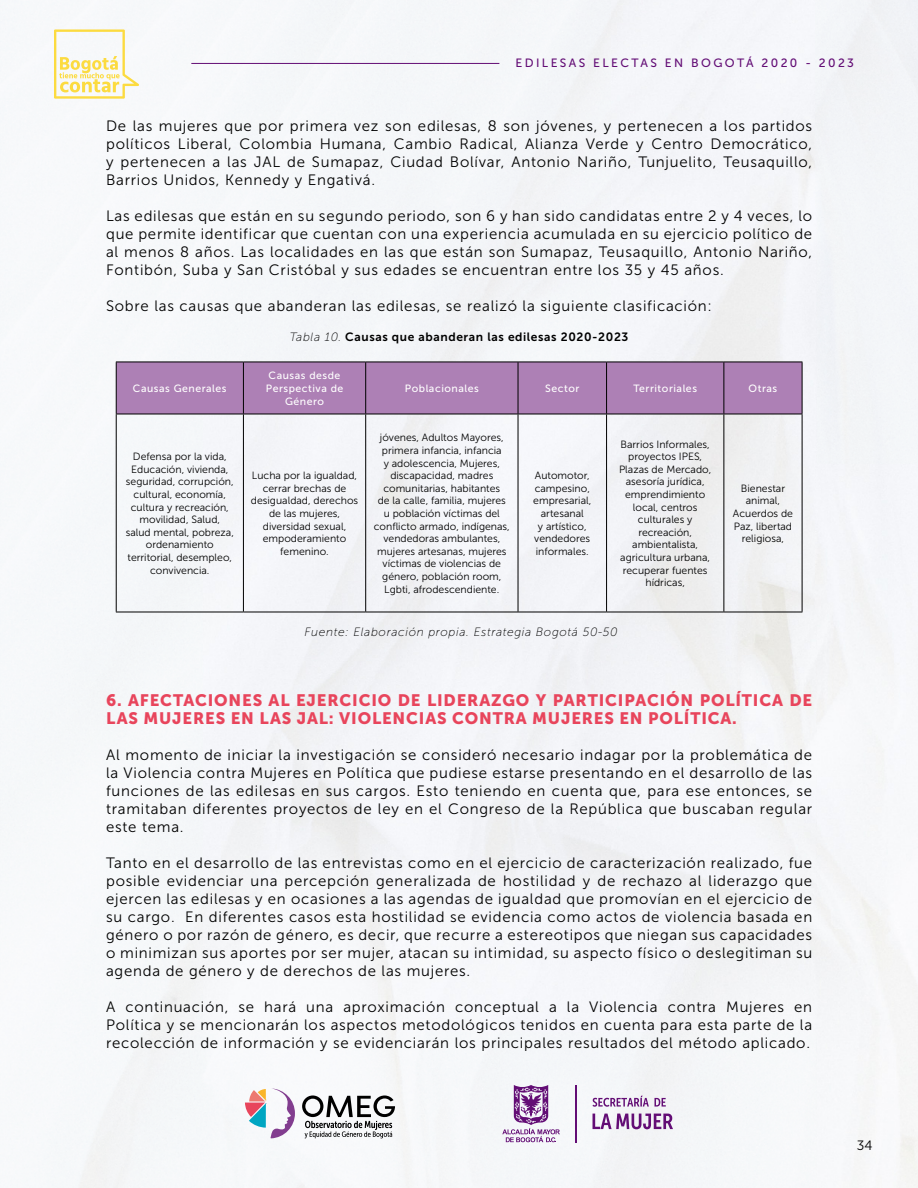
<style>
.page{position:relative;width:918px;height:1188px;background:#fff}
.page>*{position:absolute;margin:0;border:0;box-sizing:border-box;transform-origin:0 0}
.t1{font:16.5px/18px "Museo Sans 900";letter-spacing:.05em;color:#e8455c}
.t2{font:15px/18px "Museo Sans 300";letter-spacing:.05em;color:#000;text-align:justify}
.t3{font:13.5px "Museo Sans 300";color:#000}
.t4{font:12px "Museo Sans 700";letter-spacing:.05em;color:#000}
.t5{font:italic 12px "Museo Sans 100";letter-spacing:.05em;color:#000}
.t6{font:12px "Museo Sans 500";letter-spacing:.2em;color:#630d75}
.t7{font:10.5px/12.6px "Museo Sans 300";color:#000;text-align:center}
.t8{font:10.5px/12.6px "Museo Sans 500";letter-spacing:.05em;color:#fff;text-align:center}
.s1{font-family:"Museo Sans 100";font-style:italic}
</style>
<div class="page">
<div style="left:0;top:0;width:816px;height:1188px;background:#f5f6f9"></div>
<hr style="left:576px;top:1085px;width:1px;height:57px;background:#630d75">
<svg style="left:502px;top:1085px;width:58px;height:57px"></svg>
<svg style="left:593px;top:1114px;width:80px;height:15px"></svg>
<svg style="left:593px;top:1096px;width:73px;height:11px"></svg>
<svg style="left:302px;top:1095px;width:93px;height:43px"></svg>
<svg style="left:245px;top:1088px;width:50px;height:50px"></svg>
<svg style="left:54px;top:29px;width:85px;height:70px"></svg>
<hr style="left:191px;top:63px;width:308px;height:1px;background:#630d75">
<div style="left:117px;top:363px;width:685px;height:51px;background:#ad80b5"></div>
<hr style="left:116px;top:362px;width:127px;height:1px;background:#000">
<hr style="left:243px;top:362px;width:123px;height:1px;background:#000">
<hr style="left:366px;top:362px;width:152px;height:1px;background:#000">
<hr style="left:518px;top:362px;width:89px;height:1px;background:#000">
<hr style="left:607px;top:362px;width:117px;height:1px;background:#000">
<hr style="left:724px;top:362px;width:78px;height:1px;background:#000">
<hr style="left:116px;top:414px;width:127px;height:1px;background:#000">
<hr style="left:243px;top:414px;width:123px;height:1px;background:#000">
<hr style="left:366px;top:414px;width:152px;height:1px;background:#000">
<hr style="left:518px;top:414px;width:89px;height:1px;background:#000">
<hr style="left:607px;top:414px;width:117px;height:1px;background:#000">
<hr style="left:724px;top:414px;width:78px;height:1px;background:#000">
<hr style="left:116px;top:612px;width:127px;height:1px;background:#000">
<hr style="left:243px;top:612px;width:123px;height:1px;background:#000">
<hr style="left:366px;top:612px;width:152px;height:1px;background:#000">
<hr style="left:518px;top:612px;width:89px;height:1px;background:#000">
<hr style="left:607px;top:612px;width:117px;height:1px;background:#000">
<hr style="left:724px;top:612px;width:78px;height:1px;background:#000">
<hr style="left:116px;top:362px;width:1px;height:52px;background:#000">
<hr style="left:116px;top:414px;width:1px;height:198px;background:#000">
<hr style="left:243px;top:362px;width:1px;height:52px;background:#000">
<hr style="left:365px;top:362px;width:1px;height:52px;background:#000">
<hr style="left:518px;top:362px;width:1px;height:52px;background:#000">
<hr style="left:606px;top:362px;width:1px;height:52px;background:#000">
<hr style="left:724px;top:362px;width:1px;height:52px;background:#000">
<hr style="left:802px;top:362px;width:1px;height:52px;background:#000">
<hr style="left:243px;top:414px;width:1px;height:198px;background:#000">
<hr style="left:365px;top:414px;width:1px;height:198px;background:#000">
<hr style="left:518px;top:414px;width:1px;height:198px;background:#000">
<hr style="left:606px;top:414px;width:1px;height:198px;background:#000">
<hr style="left:724px;top:414px;width:1px;height:198px;background:#000">
<hr style="left:802px;top:414px;width:1px;height:198px;background:#000">
<p class="t6" style="left:515px;top:56px;width:340px">EDILESAS ELECTAS EN BOGOTÁ 2020 - 2023</p>
<p class="t2" style="left:106px;top:117px;width:708px">De las mujeres que por primera vez son edilesas, 8 son jóvenes, y pertenecen a los partidos políticos Liberal, Colombia Humana, Cambio Radical, Alianza Verde y Centro Democrático, y pertenecen a las JAL de Sumapaz, Ciudad Bolívar, Antonio Nariño, Tunjuelito, Teusaquillo, Barrios Unidos, Kennedy y Engativá.</p>
<p class="t2" style="left:106px;top:207px;width:708px">Las edilesas que están en su segundo periodo, son 6 y han sido candidatas entre 2 y 4 veces, lo que permite identificar que cuentan con una experiencia acumulada en su ejercicio político de al menos 8 años. Las localidades en las que están son Sumapaz, Teusaquillo, Antonio Nariño, Fontibón, Suba y San Cristóbal y sus edades se encuentran entre los 35 y 45 años.</p>
<p class="t2" style="left:106px;top:297px;width:607px">Sobre las causas que abanderan las edilesas, se realizó la siguiente clasificación:</p>
<p class="t4" style="left:290px;top:330px;width:340px"><span class="s1">Tabla 10.</span> Causas que abanderan las edilesas 2020-2023</p>
<p class="t8" style="left:133px;top:382px;width:95px">Causas Generales</p>
<p class="t7" style="left:126px;top:450px;width:110px">Defensa por la vida,<br>Educación, vivienda, seguridad, corrupción, cultural, economía, cultura y recreación, movilidad, Salud,<br>salud mental, pobreza, ordenamiento territorial, desempleo, convivencia.</p>
<p class="t8" style="left:266px;top:369px;width:79px">Causas desde<br>Perspectiva de<br>Género</p>
<p class="t7" style="left:251px;top:469px;width:109px">Lucha por la igualdad, cerrar brechas de desigualdad, derechos de las mujeres, diversidad sexual, empoderamiento femenino.</p>
<p class="t8" style="left:405px;top:382px;width:75px">Poblacionales</p>
<p class="t8" style="left:545px;top:382px;width:36px">Sector</p>
<p class="t8" style="left:633px;top:382px;width:65px">Territoriales</p>
<p class="t8" style="left:749px;top:382px;width:30px">Otras</p>
<p class="t7" style="left:374px;top:431px;width:137px">jóvenes, Adultos Mayores, primera infancia, infancia<br>y adolescencia, Mujeres, discapacidad, madres comunitarias, habitantes<br>de la calle, familia, mujeres u población víctimas del conflicto armado, indígenas, vendedoras ambulantes, mujeres artesanas, mujeres víctimas de violencias de género, población room,<br>Lgbti, afrodescendiente.</p>
<p class="t7" style="left:533px;top:469px;width:59px">Automotor, campesino, empresarial, artesanal<br>y artístico, vendedores informales.</p>
<p class="t7" style="left:619px;top:438px;width:94px">Barrios Informales, proyectos IPES,<br>Plazas de Mercado, asesoría jurídica, emprendimiento local, centros culturales y recreación, ambientalista, agricultura urbana, recuperar fuentes hídricas,</p>
<p class="t7" style="left:733px;top:482px;width:62px">Bienestar animal,<br>Acuerdos de<br>Paz, libertad religiosa,</p>
<p class="t5" style="left:305px;top:625px;width:315px">Fuente: Elaboración propia. Estrategia Bogotá 50-50</p>
<p class="t1" style="left:106px;top:691px;width:708px">6. AFECTACIONES AL EJERCICIO DE LIDERAZGO Y PARTICIPACIÓN POLÍTICA DE<br>LAS MUJERES EN LAS JAL: VIOLENCIAS CONTRA MUJERES EN POLÍTICA.</p>
<p class="t2" style="left:106px;top:746px;width:708px">Al momento de iniciar la investigación se consideró necesario indagar por la problemática de la Violencia contra Mujeres en Política que pudiese estarse presentando en el desarrollo de las funciones de las edilesas en sus cargos. Esto teniendo en cuenta que, para ese entonces, se tramitaban diferentes proyectos de ley en el Congreso de la República que buscaban regular este tema.</p>
<p class="t2" style="left:106px;top:854px;width:708px">Tanto en el desarrollo de las entrevistas como en el ejercicio de caracterización realizado, fue posible evidenciar una percepción generalizada de hostilidad y de rechazo al liderazgo que ejercen las edilesas y en ocasiones a las agendas de igualdad que promovían en el ejercicio de su cargo. En diferentes casos esta hostilidad se evidencia como actos de violencia basada en género o por razón de género, es decir, que recurre a estereotipos que niegan sus capacidades o minimizan sus aportes por ser mujer, atacan su intimidad, su aspecto físico o deslegitiman su agenda de género y de derechos de las mujeres.</p>
<p class="t2" style="left:106px;top:998px;width:708px">A continuación, se hará una aproximación conceptual a la Violencia contra Mujeres en Política y se mencionarán los aspectos metodológicos tenidos en cuenta para esta parte de la recolección de información y se evidenciarán los principales resultados del método aplicado.</p>
<p class="t3" style="left:857px;top:1138px;width:17px">34</p>
</div>
